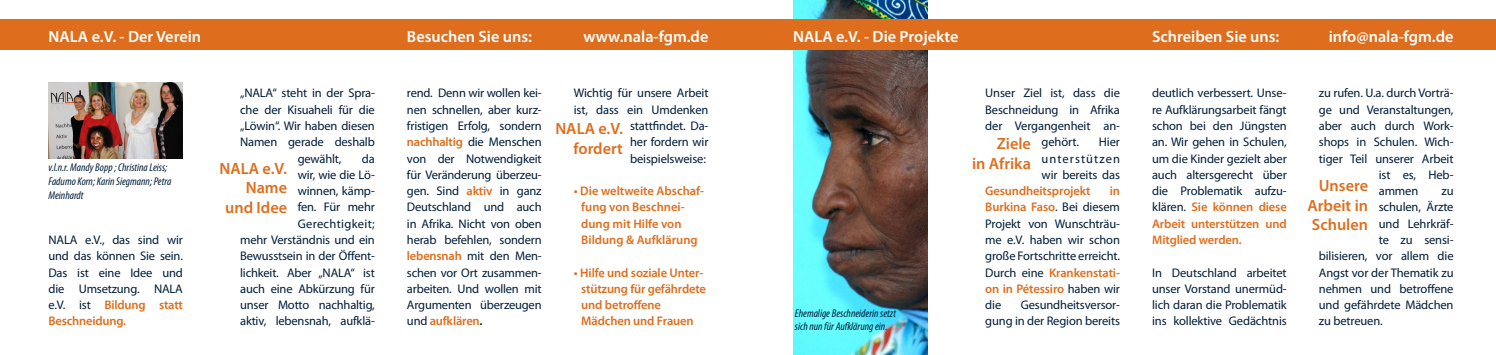
<style>
.page{position:relative;width:1496px;height:355px;background:#fff}
.page>*{position:absolute;margin:0;border:0;box-sizing:border-box;transform-origin:0 0}
.t1{font:600 16.25px "Myriad Pro";color:#fff}
.t2{font:600 16.25px/19.5px "Myriad Pro";color:#de6e1d;text-align:right}
.t3{font:12.5px/16.2px "Myriad Pro";letter-spacing:-.01em;color:#001d3a;text-align:justify}
.t4{font:600 12.5px/16.2px "Myriad Pro";letter-spacing:-.01em;color:#de6e1d}
.t5{font:italic condensed 11.25px/13.8px "Myriad Pro";color:#001d3a}
.s1{font-weight:600;color:#de6e1d}
.s2{font-weight:600}
</style>
<div class="page">
<img style="left:793px;top:0;width:134px;height:354px">
<div style="left:0;top:19px;width:1495px;height:31px;background:#de6e1d"></div>
<img style="left:49px;top:82px;width:134px;height:77px">
<h1 class="t1" style="left:49px;top:26px;width:154px">NALA e.V. - Der Verein</h1>
<h1 class="t1" style="left:407px;top:26px;width:126px">Besuchen Sie uns:</h1>
<h1 class="t1" style="left:583px;top:26px;width:126px">www.nala-fgm.de</h1>
<h1 class="t1" style="left:793px;top:26px;width:167px">NALA e.V. - Die Projekte</h1>
<h1 class="t1" style="left:1152px;top:26px;width:129px">Schreiben Sie uns:</h1>
<h1 class="t1" style="left:1328px;top:26px;width:126px">info@nala-fgm.de</h1>
<p class="t5" style="left:48px;top:160px;width:124px">v.l.n.r. Mandy Bopp ; Christina Leiss;<br>Fadumo Korn; Karin Siegmann; Petra<br>Meinhardt</p>
<p class="t3" style="left:48px;top:231px;width:136px">NALA e.V., das sind wir und das können Sie sein.<br>Das ist eine Idee und die Umsetzung. NALA e.V. ist <span class="s1">Bildung statt Beschneidung.</span></p>
<p class="t3" style="left:240px;top:85px;width:136px">„NALA“ steht in der Spra-</p>
<p class="t3" style="left:240px;top:101px;width:136px">che der Kisuaheli für die</p>
<p class="t3" style="left:240px;top:117px;width:136px">„Löwin“. Wir haben diesen</p>
<p class="t3" style="left:240px;top:134px;width:136px">Namen gerade deshalb</p>
<p class="t3" style="left:298px;top:150px;width:45px">gewählt,</p>
<p class="t3" style="left:240px;top:150px;width:136px;text-align:right">da<br>wir, wie die Lö-<br>winnen, kämp-<br>fen. Für mehr<br>Gerechtigkeit;<br>mehr Verständnis und ein<br>Bewusstsein in der Öffent&shy;lichkeit. Aber „NALA“ ist auch eine Abkürzung für unser Motto nachhaltig, aktiv, lebensnah, aufklä-</p>
<h1 class="t2" style="left:219px;top:158px;width:69px">NALA e.V.<br>Name und Idee</h1>
<p class="t3" style="left:407px;top:85px;width:136px">rend. Denn wir wollen kei&shy;nen schnellen, aber kurz&shy;fristigen Erfolg, sondern <span class="s1">nachhaltig</span> die Menschen von der Notwendigkeit für Veränderung überzeu&shy;gen. Sind <span class="s1">aktiv</span> in ganz Deutschland und auch in Afrika. Nicht von oben herab befehlen, sondern <span class="s1">lebensnah</span> mit den Men&shy;schen vor Ort zusammen&shy;arbeiten. Und wollen mit Argumenten überzeugen und <span class="s1">aufklären</span><span class="s2">.</span></p>
<p class="t3" style="left:573px;top:85px;width:136px;text-align:right">Wichtig für unsere Arbeit ist, dass ein Umdenken stattfindet. Da-<br>her fordern wir beispielsweise:</p>
<h1 class="t2" style="left:555px;top:118px;width:69px">NALA e.V. fordert</h1>
<p class="t4" style="left:581px;top:182px;width:124px;text-indent:-8px">• Die weltweite Abschaf&shy;fung von Beschnei&shy;dung mit Hilfe von<br>Bildung &amp; Aufklärung</p>
<p class="t4" style="left:581px;top:263px;width:126px;text-indent:-8px">• Hilfe und soziale Unter&shy;stützung für gefährdete und betroffene<br>Mädchen und Frauen</p>
<p class="t5" style="left:795px;top:305px;width:103px">Ehemalige Beschneiderin setzt sich nun für Aufklärung ein.</p>
<p class="t3" style="left:985px;top:85px;width:136px">Unser Ziel ist, dass die</p>
<p class="t3" style="left:985px;top:101px;width:136px">Beschneidung in Afrika</p>
<p class="t3" style="left:985px;top:117px;width:136px">der Vergangenheit an-</p>
<p class="t3" style="left:1041px;top:134px;width:39px">gehört.</p>
<p class="t3" style="left:1041px;top:134px;width:80px;text-indent:57px">Hier unterstützen wir bereits das</p>
<p class="t4" style="left:985px;top:182px;width:107px">Gesundheitsprojekt</p>
<h1 class="t2" style="left:972px;top:134px;width:60px">Ziele<br>in Afrika</h1>
<p class="t3" style="left:985px;top:182px;width:136px;text-indent:124px"><span class="s1">in Burkina Faso</span>. Bei diesem Projekt von Wunschträu&shy;me e.V. haben wir schon große Fortschritte erreicht.<br>Durch eine <span class="s1">Krankenstati&shy;on in Pétessiro</span> haben wir die</p>
<p class="t3" style="left:985px;top:296px;width:136px;text-align:right">Gesundheitsversor-<br>gung in der Region bereits</p>
<p class="t3" style="left:1152px;top:85px;width:136px">deutlich verbessert. Unse&shy;re Aufklärungsarbeit fängt schon bei den Jüngsten an. Wir gehen in Schulen, um die Kinder gezielt aber auch altersgerecht über die Problematik aufzu&shy;klären. <span class="s1">Sie können diese Arbeit unterstützen und Mitglied werden.</span></p>
<p class="t3" style="left:1152px;top:264px;width:136px">In Deutschland arbeitet unser Vorstand unermüd&shy;lich daran die Problematik ins kollektive Gedächtnis</p>
<p class="t3" style="left:1318px;top:85px;width:136px">zu rufen. U.a. durch Vorträ-</p>
<p class="t3" style="left:1318px;top:101px;width:136px">ge und Veranstaltungen,</p>
<p class="t3" style="left:1318px;top:117px;width:136px">aber auch durch Work-</p>
<p class="t3" style="left:1318px;top:134px;width:136px">shops in Schulen. Wich-</p>
<p class="t3" style="left:1318px;top:150px;width:136px">tiger Teil unserer Arbeit</p>
<p class="t3" style="left:1378px;top:166px;width:76px">ist es, Heb-</p>
<p class="t3" style="left:1378px;top:182px;width:41px">ammen</p>
<p class="t3" style="left:1441px;top:182px;width:14px">zu</p>
<p class="t3" style="left:1378px;top:199px;width:76px">schulen, Ärzte</p>
<p class="t3" style="left:1378px;top:215px;width:76px">und Lehrkräf-</p>
<p class="t3" style="left:1378px;top:231px;width:76px">te zu sensi-</p>
<p class="t3" style="left:1318px;top:247px;width:136px">bilisieren, vor allem die</p>
<p class="t3" style="left:1318px;top:264px;width:136px">Angst vor der Thematik zu</p>
<p class="t3" style="left:1318px;top:280px;width:136px">nehmen und betroffene</p>
<p class="t3" style="left:1318px;top:296px;width:136px">und gefährdete Mädchen</p>
<p class="t3" style="left:1318px;top:312px;width:65px">zu betreuen.</p>
<h1 class="t2" style="left:1307px;top:175px;width:62px;text-align:justify;text-indent:11px">Unsere Arbeit in Schulen</h1>
</div>
